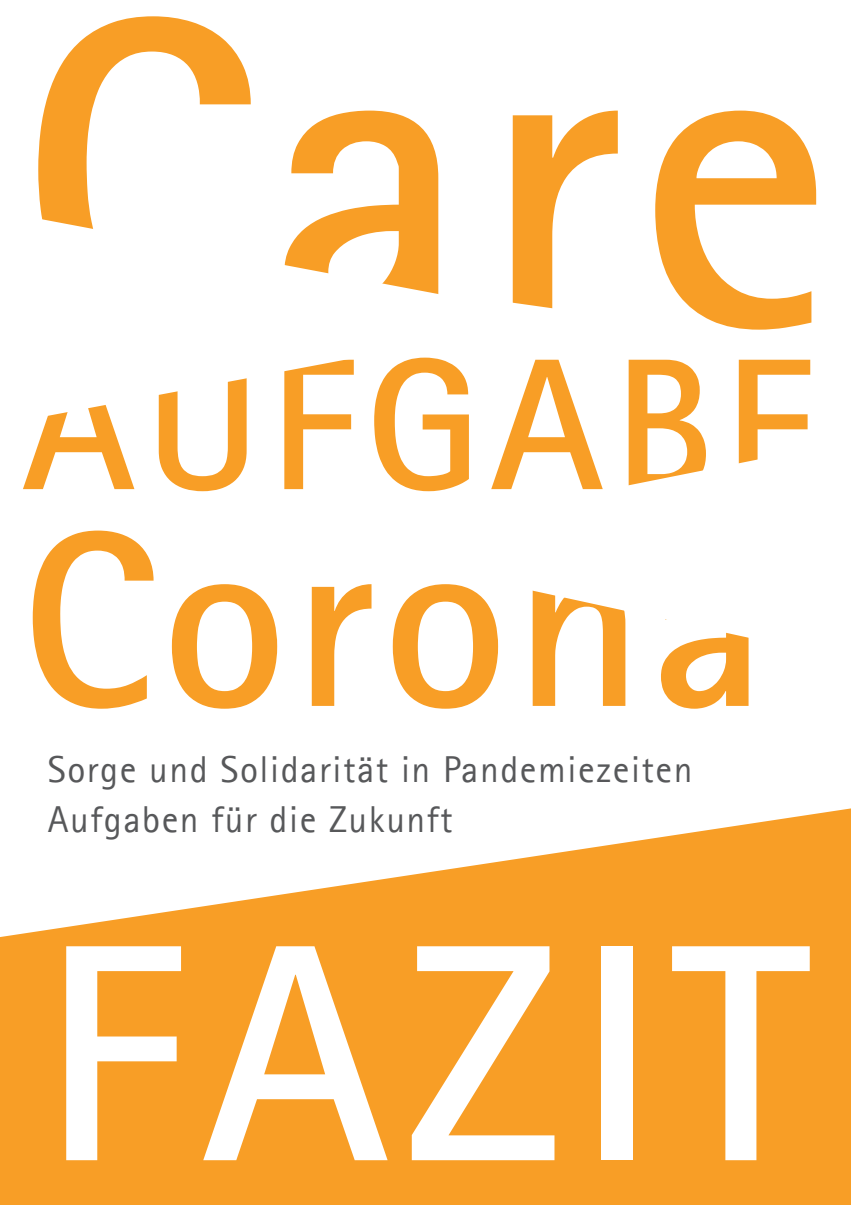
<style>
.page{position:relative;width:851px;height:1205px;background:#fff}
.page>*{position:absolute;margin:0;border:0;box-sizing:border-box;transform-origin:0 0}
.t1{font:700 439.75px "Agfa Rotis Sans Serif";color:#f89e26}
.t2{font:700 310px "Agfa Rotis Sans Serif";letter-spacing:.05em;color:#fff}
.t3{font:700 250px "Agfa Rotis Sans Serif";letter-spacing:.025em;color:#f89e26}
.t4{font:700 187.5px "Agfa Rotis Sans Serif";letter-spacing:.05em;color:#f89e26}
.t5{font:37.5px/50px "Agfa Rotis Sans Serif";letter-spacing:.04em;color:#57585a}
</style>
<div class="page">
<svg style="left:0;top:808px;width:850px;height:397px;fill:#f89e26"></svg>
<h1 class="t1" style="left:18px;top:-102px;width:816px">Care</h1>
<h3 class="t4" style="left:21px;top:307px;width:797px">AUFGABE</h3>
<h3 class="t3" style="left:21px;top:463px;width:746px">Corona</h3>
<p class="t5" style="left:48px;top:744px;width:646px">Sorge und Solidarität in Pandemiezeiten<br>Aufgaben für die Zukunft</p>
<h2 class="t2" style="left:41px;top:859px;width:769px">FAZIT</h2>
</div>
